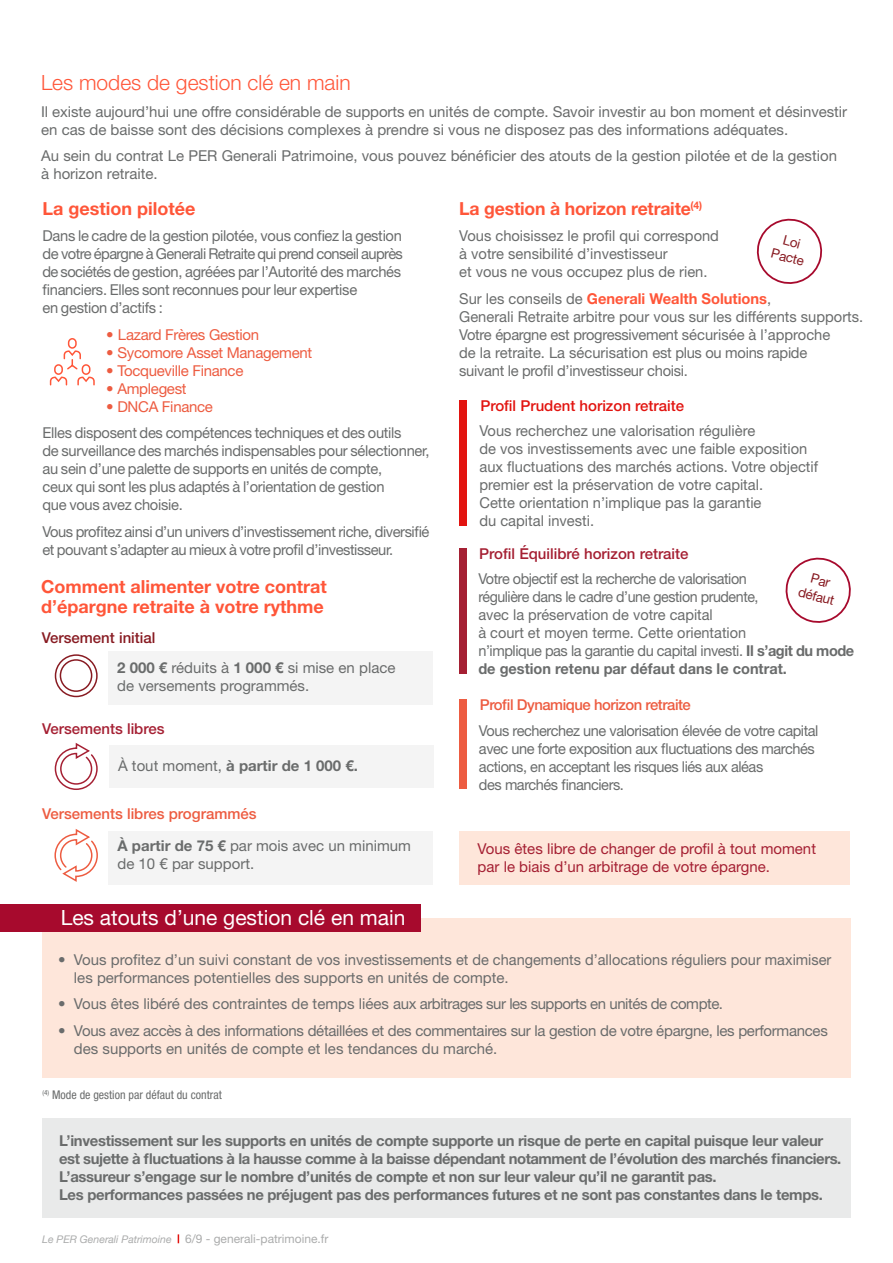
<style>
.page{position:relative;width:893px;height:1263px;background:#fff}
.page>*{position:absolute;margin:0;border:0;box-sizing:border-box;transform-origin:0 0}
.t1{font:21px "Helvetica Neue LT Std";color:#fff}
.t2{font:300 21px "Helvetica Neue LT Std";color:#ff5639}
.t3{font:700 18px/19.5px "Helvetica Neue LT Std";color:#ff5639}
.t4{font:15px/18px "Helvetica Neue LT Std";letter-spacing:-.02em;color:#6a6c6c}
.t5{font:15px/18px "Helvetica Neue LT Std";color:#6a6c6c}
.t6{font:700 15px/18px "Helvetica Neue LT Std";letter-spacing:-.02em;color:#6a6c6c}
.t7{font:15px/18px "Helvetica Neue LT Std";letter-spacing:-.02em;color:#6a6c6c;scale:.96 1}
.t8{font:15px "Helvetica Neue LT Std";letter-spacing:-.02em;color:#ed5c41}
.t9{font:15px/18px "Helvetica Neue LT Std";color:#a52033}
.t10{font:500 15px "Helvetica Neue LT Std";color:#a52033}
.t11{font:500 15px "Helvetica Neue LT Std";letter-spacing:-.03em;color:#ed5c41}
.t12{font:500 15px "Helvetica Neue LT Std";color:#e21410}
.t13{font:700 15px "Helvetica Neue LT Std";color:#6a6c6c}
.t14{font:500 15px "Helvetica Neue LT Std";color:#ed5c41}
.t15{font:500 15px "Helvetica Neue LT Std";color:#881b22}
.t16{font:13.5px/16px "Helvetica Neue LT Std";color:#881b22;text-align:center}
.t17{font:12px "Helvetica Neue LT Std";color:#abacac}
.t18{font:condensed 12px "Helvetica Neue LT Std";color:#6a6c6c}
.s1{font-weight:700;color:#ff5639}
.s2{font-weight:700}
.s3{font-weight:400}
.s4{font-family:"Helvetica Neue";font-style:italic;font-size:10.5px}
</style>
<div class="page">
<div style="left:459px;top:400px;width:8px;height:126px;background:#e21410"></div>
<div style="left:459px;top:548px;width:8px;height:126px;background:#a52033"></div>
<div style="left:459px;top:700px;width:8px;height:89px;background:#ed5c41"></div>
<div style="left:459px;top:832px;width:391px;height:53px;background:#fee6da"></div>
<div style="left:68px;top:338px;width:9px;height:11px;border:2px solid #ff5639;border-radius:4px"></div>
<svg style="left:49px;top:350px;width:46px;height:36px"></svg>
<div style="left:54px;top:364px;width:9px;height:11px;border:2px solid #ff5639;border-radius:4px"></div>
<div style="left:109px;top:651px;width:324px;height:54px;background:#f4f4f4"></div>
<div style="left:109px;top:831px;width:324px;height:53px;background:#f4f4f4"></div>
<div style="left:109px;top:746px;width:325px;height:42px;background:#f4f4f4"></div>
<svg style="left:54px;top:654px;width:44px;height:44px"></svg>
<svg style="left:54px;top:742px;width:44px;height:48px"></svg>
<svg style="left:54px;top:829px;width:44px;height:53px"></svg>
<div style="left:43px;top:1118px;width:808px;height:100px;background:#e9eaea"></div>
<div style="left:43px;top:918px;width:808px;height:160px;background:#fee6da"></div>
<div style="left:0;top:905px;width:420px;height:27px;background:#a70a2d"></div>
<svg style="left:756px;top:218px;width:67px;height:66px"></svg>
<svg style="left:785px;top:557px;width:66px;height:66px"></svg>
<h1 class="t2" style="left:41px;top:69px;width:311px">Les modes de gestion clé en main</h1>
<p class="t4" style="left:41px;top:102px;width:807px">Il existe aujourd’hui une offre considérable de supports en unités de compte. Savoir investir au bon moment et désinvestir en cas de baisse sont des décisions complexes à prendre si vous ne disposez pas des informations adéquates.</p>
<p class="t5" style="left:41px;top:147px;width:797px">Au sein du contrat Le PER Generali Patrimoine, vous pouvez bénéficier des atouts de la gestion pilotée et de la gestion à horizon retraite.</p>
<p class="t3" style="left:459px;top:198px;width:244px">La gestion à horizon retraite<sup>(4)</sup></p>
<p class="t5" style="left:459px;top:227px;width:261px">Vous choisissez le profil qui correspond à votre sensibilité d’investisseur<br>et vous ne vous occupez plus de rien.</p>
<p class="t5" style="left:459px;top:289px;width:406px">Sur les conseils de <span class="s1">Generali Wealth Solutions</span>,<br>Generali Retraite arbitre pour vous sur les différents supports.<br>Votre épargne est progressivement sécurisée à l’approche<br>de la retraite. La sécurisation est plus ou moins rapide<br>suivant le profil d’investisseur choisi.</p>
<p class="t3" style="left:43px;top:198px;width:154px">La gestion pilotée</p>
<p class="t4" style="left:43px;top:227px;width:362px">Dans le cadre de la gestion pilotée, vous confiez la gestion de votre épargne à Generali Retraite qui prend conseil auprès de sociétés de gestion, agréées par l’Autorité des marchés financiers. Elles sont reconnues pour leur expertise<br>en gestion d’actifs :</p>
<p class="t8" style="left:106px;top:326px;width:154px">• Lazard Frères Gestion</p>
<p class="t8" style="left:106px;top:344px;width:207px">• Sycomore Asset Management</p>
<p class="t8" style="left:106px;top:362px;width:139px">• Tocqueville Finance</p>
<p class="t8" style="left:106px;top:380px;width:82px">• Amplegest</p>
<p class="t8" style="left:106px;top:398px;width:108px">• DNCA Finance</p>
<p class="t4" style="left:43px;top:424px;width:388px">Elles disposent des compétences techniques et des outils<br>de surveillance des marchés indispensables pour sélectionner, au sein d’une palette de supports en unités de compte,<br>ceux qui sont les plus adaptés à l’orientation de gestion<br>que vous avez choisie.</p>
<p class="t4" style="left:43px;top:522px;width:388px">Vous profitez ainsi d’un univers d’investissement riche, diversifié et pouvant s’adapter au mieux à votre profil d’investisseur.</p>
<p class="t3" style="left:41px;top:577px;width:287px">Comment alimenter votre contrat d’épargne retraite à votre rythme</p>
<p class="t16" style="left:778px;top:229px;width:35px;rotate:15deg">Loi<br>Pacte</p>
<p class="t12" style="left:480px;top:396px;width:205px">Profil Prudent horizon retraite</p>
<p class="t5" style="left:479px;top:421px;width:340px">Vous recherchez une valorisation régulière<br>de vos investissements avec une faible exposition aux fluctuations des marchés actions. Votre objectif premier est la préservation de votre capital.<br>Cette orientation n’implique pas la garantie<br>du capital investi.</p>
<p class="t10" style="left:479px;top:544px;width:211px">Profil Équilibré horizon retraite</p>
<p class="t7" style="left:478px;top:569px;width:393px">Votre objectif est la recherche de valorisation<br>régulière dans le cadre d’une gestion prudente,<br>avec la préservation de votre capital<br>à court et moyen terme. Cette orientation<br>n’implique pas la garantie du capital investi. <span class="s2">Il s’agit du mode de gestion retenu par défaut dans le contrat.</span></p>
<p class="t16" style="left:805px;top:568px;width:38px;rotate:15deg">Par défaut</p>
<p class="t15" style="left:42px;top:629px;width:115px">Versement initial</p>
<p class="t5" style="left:117px;top:658px;width:280px"><span class="s2">2 000 €</span> réduits à <span class="s2">1 000 €</span> si mise en place de versements programmés.</p>
<p class="t10" style="left:42px;top:720px;width:124px">Versements libres</p>
<p class="t13" style="left:118px;top:756px;width:241px"><span class="s3">À tout moment,</span> à partir de 1 000 €.</p>
<p class="t14" style="left:42px;top:805px;width:216px">Versements libres programmés</p>
<p class="t5" style="left:118px;top:836px;width:295px"><span class="s2">À partir de 75 €</span> par mois avec un minimum de 10 € par support.</p>
<h1 class="t1" style="left:61px;top:905px;width:346px">Les atouts d’une gestion clé en main</h1>
<p class="t11" style="left:480px;top:696px;width:212px">Profil Dynamique horizon retraite</p>
<p class="t4" style="left:479px;top:721px;width:341px">Vous recherchez une valorisation élevée de votre capital avec une forte exposition aux fluctuations des marchés actions, en acceptant les risques liés aux aléas<br>des marchés financiers.</p>
<p class="t9" style="left:478px;top:839px;width:340px">Vous êtes libre de changer de profil à tout moment par le biais d’un arbitrage de votre épargne.</p>
<p class="t5" style="left:74px;top:950px;width:759px;text-indent:-16px">• Vous profitez d’un suivi constant de vos investissements et de changements d’allocations réguliers pour maximiser les performances potentielles des supports en unités de compte.</p>
<p class="t4" style="left:58px;top:995px;width:666px">• Vous êtes libéré des contraintes de temps liées aux arbitrages sur les supports en unités de compte.</p>
<p class="t4" style="left:74px;top:1021px;width:755px;text-indent:-16px">• Vous avez accès à des informations détaillées et des commentaires sur la gestion de votre épargne, les performances des supports en unités de compte et les tendances du marché.</p>
<p class="t18" style="left:43px;top:1088px;width:181px"><sup>(4)</sup> Mode de gestion par défaut du contrat</p>
<p class="t6" style="left:59px;top:1131px;width:784px">L’investissement sur les supports en unités de compte supporte un risque de perte en capital puisque leur valeur est sujette à fluctuations à la hausse comme à la baisse dépendant notamment de l’évolution des marchés financiers.<br>L’assureur s’engage sur le nombre d’unités de compte et non sur leur valeur qu’il ne garantit pas.<br>Les performances passées ne préjugent pas des performances futures et ne sont pas constantes dans le temps.</p>
<p class="t17" style="left:42px;top:1232px;width:288px"><span class="s4">Le PER Generali Patrimoine</span> 6/9 - generali-patrimoine.fr</p>
</div>
